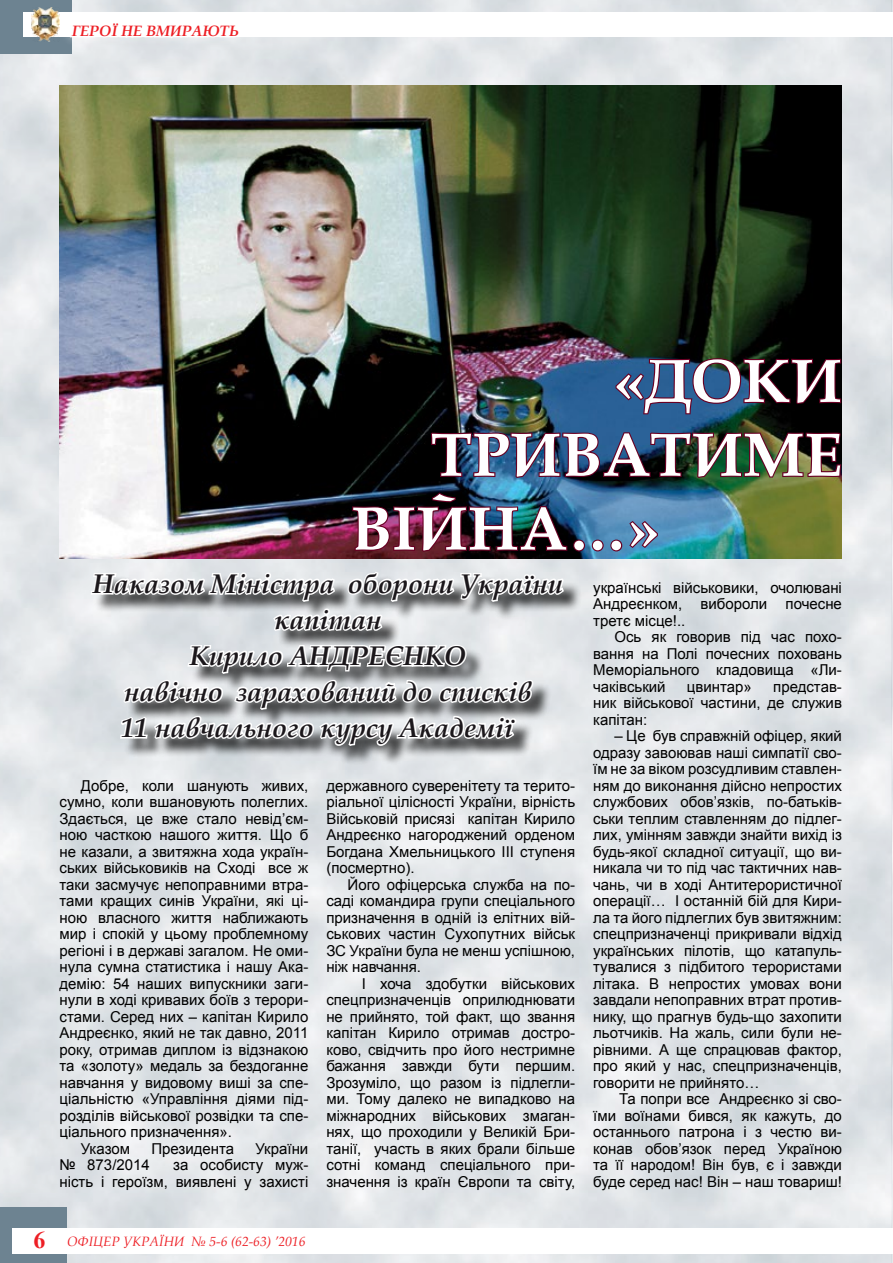
<style>
.page{position:relative;width:893px;height:1263px;background:#fff}
.page>*{position:absolute;margin:0;border:0;box-sizing:border-box;transform-origin:0 0}
.t1{font:700 61.5px "Book Antiqua";color:#fff}
.t2{font:italic 700 27px "Book Antiqua";color:#1b171b}
.t3{font:15px/16.5px "Arial";color:#000;text-align:justify}
.t4{font:italic 700 15px "Book Antiqua";color:#ed1e24}
.t5{font:italic 13.5px "Book Antiqua";color:#ed1e24}
.s1{font-family:"Times New Roman";font-weight:700;font-style:normal;font-size:24px}
</style>
<div class="page">
<img style="left:0;top:0;width:893px;height:1263px">
<div style="left:0;top:1207px;width:67px;height:56px;background:#6d8391"></div>
<div style="left:0;top:0;width:72px;height:54px;background:#6d8391"></div>
<div style="left:12px;top:1228px;width:881px;height:25px;background:#fff"></div>
<div style="left:23px;top:13px;width:870px;height:24px;background:#fff"></div>
<img style="left:31px;top:8px;width:29px;height:34px">
<svg style="left:64px;top:1197px;width:245px;height:66px"></svg>
<div style="left:61px;top:12px;width:188px;height:35px;background:#fff;opacity:.75"></div>
<div style="left:93px;top:575px;width:490px;height:189px;background:#000;opacity:.75"></div>
<img style="left:68px;top:0;width:775px;height:748px">
<p class="t4" style="left:72px;top:20px;width:169px">герої не вмираю ть</p>
<h1 class="t1" style="left:614px;top:339px;width:229px">«Доки</h1>
<h1 class="t1" style="left:431px;top:413px;width:413px">триватиме</h1>
<h1 class="t1" style="left:351px;top:487px;width:309px">війна…»</h1>
<h2 class="t2" style="left:93px;top:565px;width:471px">Наказом Міністра оборони України</h2>
<h2 class="t2" style="left:274px;top:601px;width:109px">капітан</h2>
<h2 class="t2" style="left:189px;top:637px;width:279px">Кирило Андреєнко</h2>
<h2 class="t2" style="left:124px;top:673px;width:409px">навічно зарахований до списків</h2>
<h2 class="t2" style="left:121px;top:709px;width:395px">11 навчального курсу Академії</h2>
<p class="t3" style="left:81px;top:777px;width:229px">Добре, коли шанують живих,</p>
<p class="t3" style="left:60px;top:794px;width:250px">сумно, коли вшановують полеглих.</p>
<p class="t3" style="left:60px;top:810px;width:250px">Здається, це вже стало невід’єм-</p>
<p class="t3" style="left:60px;top:827px;width:250px">ною часткою нашого життя. Що б</p>
<p class="t3" style="left:60px;top:843px;width:250px">не казали, а звитяжна хода україн-</p>
<p class="t3" style="left:60px;top:860px;width:250px">ських військовиків на Сході все ж</p>
<p class="t3" style="left:60px;top:876px;width:250px">таки засмучує непоправними втра-</p>
<p class="t3" style="left:60px;top:893px;width:250px">тами кращих синів України, які ці-</p>
<p class="t3" style="left:60px;top:909px;width:250px">ною власного життя наближають</p>
<p class="t3" style="left:60px;top:926px;width:250px">мир і спокій у цьому проблемному</p>
<p class="t3" style="left:60px;top:942px;width:250px">регіоні і в державі загалом. Не оми-</p>
<p class="t3" style="left:60px;top:959px;width:250px">нула сумна статистика і нашу Ака-</p>
<p class="t3" style="left:60px;top:975px;width:250px">демію: 54 наших випускники заги-</p>
<p class="t3" style="left:60px;top:992px;width:250px">нули в ході кривавих боїв з терори-</p>
<p class="t3" style="left:60px;top:1008px;width:250px">стами. Серед них – капітан Кирило</p>
<p class="t3" style="left:60px;top:1025px;width:250px">Андреєнко, який не так давно, 2011</p>
<p class="t3" style="left:60px;top:1041px;width:250px">року, отримав диплом із відзнакою</p>
<p class="t3" style="left:60px;top:1058px;width:250px">та «золоту» медаль за бездоганне</p>
<p class="t3" style="left:60px;top:1074px;width:250px">навчання у видовому виші за спе-</p>
<p class="t3" style="left:60px;top:1091px;width:250px">ціальністю «Управління діями під-</p>
<p class="t3" style="left:60px;top:1107px;width:250px">розділів військової розвідки та спе-</p>
<p class="t3" style="left:60px;top:1124px;width:174px">ціального призначення».</p>
<p class="t3" style="left:81px;top:1140px;width:51px">Указом</p>
<p class="t3" style="left:151px;top:1140px;width:84px">Президента</p>
<p class="t3" style="left:255px;top:1140px;width:54px">України</p>
<p class="t3" style="left:60px;top:1157px;width:92px">№ 873/2014</p>
<p class="t3" style="left:60px;top:1157px;width:250px;text-align:right">за особисту муж-<br>ність і героїзм, виявлені у захисті</p>
<p class="t5" style="left:33px;top:1232px;width:273px"><span class="s1">6</span> офіцер україни № 5-6 (62-63) ’2016</p>
<p class="t3" style="left:326px;top:777px;width:250px">державного суверенітету та терито&shy;ріальної цілісності України, вірність Військовій присязі капітан Кирило Андреєнко нагороджений орденом Богдана Хмельницького ІІІ ступеня (посмертно).</p>
<p class="t3" style="left:326px;top:876px;width:250px;text-indent:21px">Його офіцерська служба на по&shy;саді командира групи спеціального призначення в одній із елітних вій&shy;ськових частин Сухопутних військ ЗС України була не менш успішною, ніж навчання.</p>
<p class="t3" style="left:326px;top:975px;width:250px;text-indent:35px">І хоча здобутки військових спецпризначенців оприлюднювати не прийнято, той факт, що звання капітан Кирило отримав достро&shy;ково, свідчить про його нестримне бажання завжди бути першим.<br>Зрозуміло, що разом із підлегли&shy;ми. Тому далеко не випадково на міжнародних військових змаган&shy;нях, що проходили у Великій Бри&shy;танії, участь в яких брали більше сотні команд спеціального при&shy;значення із країн Європи та світу,</p>
<p class="t3" style="left:593px;top:579px;width:250px">українські військовики, очолювані Андреєнком, вибороли почесне третє місце!..</p>
<p class="t3" style="left:593px;top:629px;width:250px;text-indent:21px">Ось як говорив під час похо&shy;вання на Полі почесних поховань Меморіального кладовища «Ли&shy;чаківський</p>
<p class="t3" style="left:593px;top:678px;width:250px;text-indent:180px">представ&shy;ник військової частини, де служив капітан:</p>
<p class="t3" style="left:593px;top:728px;width:250px;text-indent:21px">– Це був справжній офіцер, який одразу завоював наші симпатії сво&shy;їм не за віком розсудливим ставлен&shy;ням до виконання дійсно непростих службових обов’язків, по-батьків&shy;ськи теплим ставленням до підлег&shy;лих, умінням завжди знайти вихід із будь-якої складної ситуації, що ви&shy;никала чи то під час тактичних нав&shy;чань, чи в ході Антитерористичної операції… І останній бій для Кири&shy;ла та його підлеглих був звитяжним: спецпризначенці прикривали відхід українських пілотів, що катапуль&shy;тувалися з підбитого терористами літака. В непростих умовах вони завдали непоправних втрат против&shy;нику, що прагнув будь-що захопити льотчиків. На жаль, сили були не&shy;рівними. А ще спрацював фактор, про який у нас, спецпризначенців, говорити не прийнято…</p>
<p class="t3" style="left:593px;top:1091px;width:250px;text-indent:26px">Та попри все Андреєнко зі сво&shy;їми воїнами бився, як кажуть, до останнього патрона і з честю ви&shy;конав обов’язок перед Україною та її народом! Він був, є і завжди буде серед нас! Він – наш товариш!</p>
<p class="t3" style="left:687px;top:678px;width:66px">цвинтар»</p>
</div>
